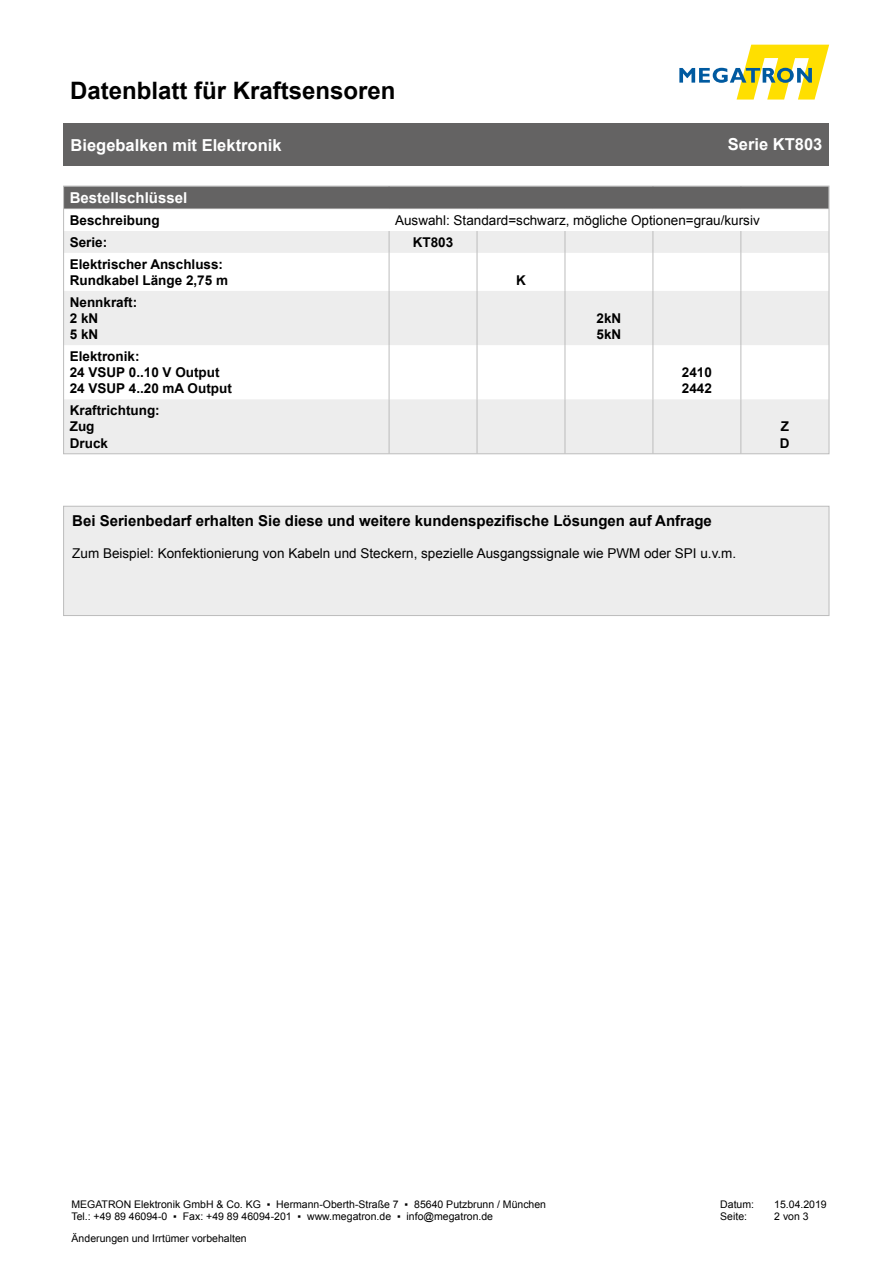
<style>
.page{position:relative;width:893px;height:1263px;background:#fff}
.page>*{position:absolute;margin:0;border:0;box-sizing:border-box;transform-origin:0 0}
.t1{font:700 24px "Arial";color:#000}
.t2{font:700 16.5px "Arial";color:#fff}
.t3{font:700 15px "Arial";color:#000}
.t4{font:700 15px "Arial";color:#fff}
.t5{font:700 13.5px "Arial";color:#000}
.t6{font:13.5px "Arial";color:#000}
.t7{font:10.5px/12.6px "Arial";color:#000}
</style>
<div class="page">
<svg style="left:679px;top:45px;width:150px;height:55px"></svg>
<div style="left:64px;top:123px;width:765px;height:43px;background:#646363"></div>
<div style="left:65px;top:188px;width:762px;height:21px;background:#646363"></div>
<svg style="left:65px;top:231px;width:762px;height:221px;fill:#ededed"></svg>
<hr style="left:388px;top:186px;width:2px;height:23px;background:#646363">
<hr style="left:652px;top:186px;width:2px;height:23px;background:#646363">
<hr style="left:740px;top:186px;width:2px;height:23px;background:#646363">
<svg style="left:389px;top:231px;width:1px;height:22px"></svg>
<hr style="left:389px;top:253px;width:1px;height:38px;background:#bcbcbc">
<hr style="left:389px;top:291px;width:1px;height:54px;background:#bcbcbc">
<hr style="left:389px;top:345px;width:1px;height:54px;background:#bcbcbc">
<hr style="left:389px;top:399px;width:1px;height:55px;background:#bcbcbc">
<svg style="left:477px;top:231px;width:1px;height:22px"></svg>
<svg style="left:565px;top:231px;width:1px;height:22px"></svg>
<svg style="left:653px;top:231px;width:1px;height:22px"></svg>
<svg style="left:741px;top:231px;width:1px;height:22px"></svg>
<hr style="left:477px;top:253px;width:1px;height:38px;background:#bcbcbc">
<hr style="left:565px;top:253px;width:1px;height:38px;background:#bcbcbc">
<hr style="left:653px;top:253px;width:1px;height:38px;background:#bcbcbc">
<hr style="left:741px;top:253px;width:1px;height:38px;background:#bcbcbc">
<hr style="left:477px;top:291px;width:1px;height:54px;background:#bcbcbc">
<hr style="left:565px;top:291px;width:1px;height:54px;background:#bcbcbc">
<hr style="left:653px;top:291px;width:1px;height:54px;background:#bcbcbc">
<hr style="left:741px;top:291px;width:1px;height:54px;background:#bcbcbc">
<hr style="left:477px;top:345px;width:1px;height:54px;background:#bcbcbc">
<hr style="left:565px;top:345px;width:1px;height:54px;background:#bcbcbc">
<hr style="left:653px;top:345px;width:1px;height:54px;background:#bcbcbc">
<hr style="left:741px;top:345px;width:1px;height:54px;background:#bcbcbc">
<hr style="left:477px;top:399px;width:1px;height:55px;background:#bcbcbc">
<hr style="left:565px;top:399px;width:1px;height:55px;background:#bcbcbc">
<hr style="left:653px;top:399px;width:1px;height:55px;background:#bcbcbc">
<hr style="left:741px;top:399px;width:1px;height:55px;background:#bcbcbc">
<div style="left:63px;top:186px;width:766px;height:268px;border:1px solid #bcbcbc"></div>
<div style="left:63px;top:506px;width:766px;height:110px;background:#ededed"></div>
<h1 class="t1" style="left:70px;top:74px;width:327px">Datenblatt für Kraftsensoren</h1>
<h2 class="t2" style="left:71px;top:134px;width:212px">Biegebalken mit Elektronik</h2>
<h2 class="t2" style="left:728px;top:133px;width:96px">Serie KT803</h2>
<p class="t4" style="left:70px;top:188px;width:119px">Bestellschlüssel</p>
<p class="t5" style="left:70px;top:211px;width:92px">Beschreibung</p>
<p class="t6" style="left:395px;top:211px;width:366px">Auswahl: Standard=schwarz, mögliche Optionen=grau/kursiv</p>
<p class="t5" style="left:70px;top:233px;width:39px">Serie:</p>
<p class="t5" style="left:413px;top:233px;width:42px">KT803</p>
<p class="t5" style="left:70px;top:255px;width:155px">Elektrischer Anschluss:</p>
<p class="t5" style="left:70px;top:271px;width:160px">Rundkabel Länge 2,75 m</p>
<p class="t5" style="left:516px;top:271px;width:11px">K</p>
<p class="t5" style="left:70px;top:293px;width:69px">Nennkraft:</p>
<p class="t5" style="left:70px;top:309px;width:30px">2 kN</p>
<p class="t5" style="left:70px;top:325px;width:30px">5 kN</p>
<p class="t5" style="left:597px;top:309px;width:26px">2kN</p>
<p class="t5" style="left:597px;top:325px;width:26px">5kN</p>
<p class="t5" style="left:70px;top:347px;width:71px">Elektronik:</p>
<p class="t5" style="left:70px;top:363px;width:151px">24 VSUP 0..10 V Output</p>
<p class="t5" style="left:70px;top:380px;width:164px">24 VSUP 4..20 mA Output</p>
<p class="t5" style="left:70px;top:401px;width:91px">Kraftrichtung:</p>
<p class="t5" style="left:70px;top:418px;width:26px">Zug</p>
<p class="t5" style="left:70px;top:434px;width:40px">Druck</p>
<p class="t5" style="left:682px;top:363px;width:32px">2410</p>
<p class="t5" style="left:682px;top:380px;width:32px">2442</p>
<p class="t3" style="left:72px;top:511px;width:641px">Bei Serienbedarf erhalten Sie diese und weitere kundenspezifische Lösungen auf Anfrage</p>
<p class="t6" style="left:72px;top:545px;width:665px">Zum Beispiel: Konfektionierung von Kabeln und Steckern, spezielle Ausgangssignale wie PWM oder SPI u.v.m.</p>
<p class="t5" style="left:781px;top:418px;width:10px">Z</p>
<p class="t5" style="left:780px;top:434px;width:11px">D</p>
<p class="t7" style="left:71px;top:1198px;width:476px">MEGATRON Elektronik GmbH &amp; Co. KG ▪ Hermann-Oberth-Straße 7 ▪ 85640 Putzbrunn / München<br>Tel.: +49 89 46094-0 ▪ Fax: +49 89 46094-201 ▪ www.megatron.de ▪ info@megatron.de</p>
<p class="t7" style="left:720px;top:1198px;width:35px">Datum:</p>
<p class="t7" style="left:774px;top:1198px;width:54px">15.04.2019</p>
<p class="t7" style="left:720px;top:1210px;width:28px">Seite:</p>
<p class="t7" style="left:774px;top:1210px;width:36px">2 von 3</p>
<p class="t7" style="left:72px;top:1232px;width:177px">Änderungen und Irrtümer vorbehalten</p>
</div>
